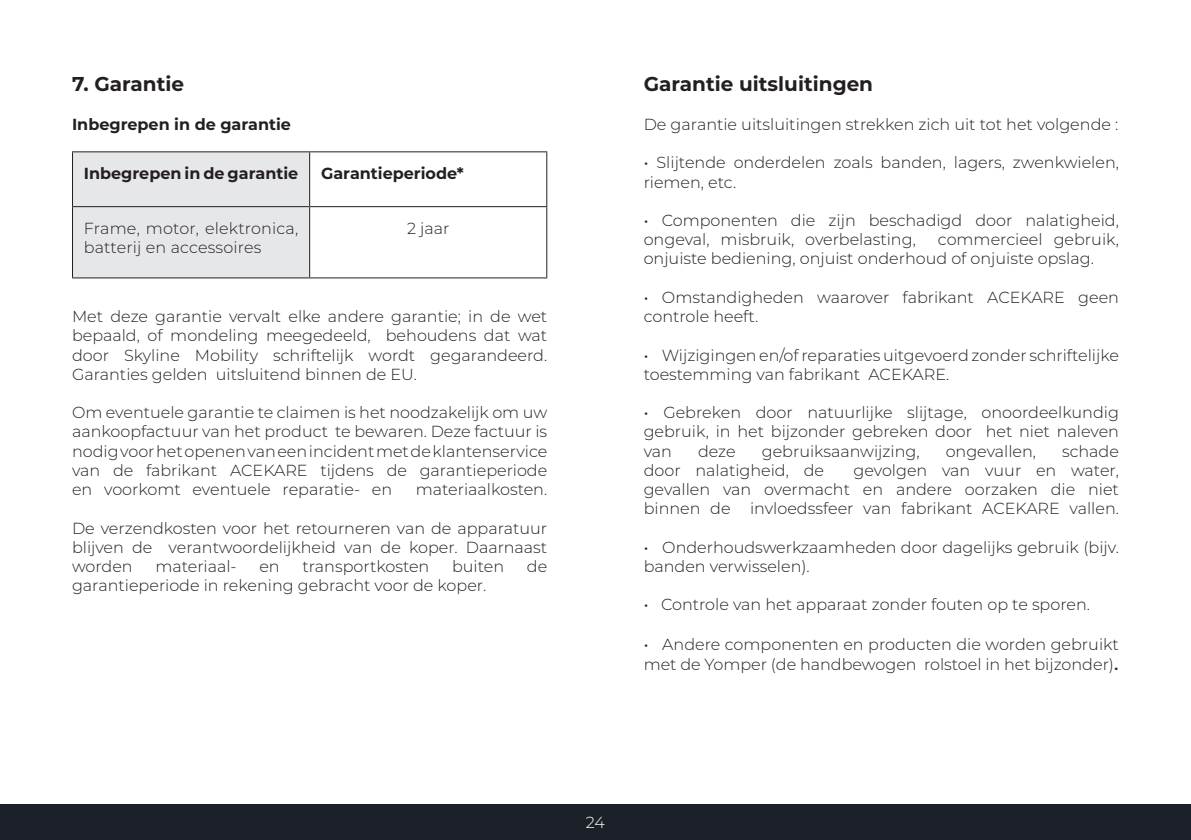
<style>
.page{position:relative;width:1191px;height:840px;background:#fff}
.page>*{position:absolute;margin:0;border:0;box-sizing:border-box;transform-origin:0 0}
.t1{font:700 20px "Montserrat";color:#231f20}
.t2{font:300 16px/19.2px "Montserrat";color:#231f20}
.t3{font:700 16px "Montserrat";color:#231f20}
.t4{font:300 16px "Montserrat";color:#fff}
.s1{font-weight:400}
.s2{font-weight:400;font-size:24px}
</style>
<div class="page">
<div style="left:0;top:803px;width:1191px;height:36px;background:#1c2028"></div>
<div style="left:73px;top:152px;width:236px;height:125px;background:#e6e7e9"></div>
<hr style="left:72px;top:151px;width:238px;height:1px;background:#231f20">
<hr style="left:72px;top:152px;width:1px;height:54px;background:#231f20">
<hr style="left:310px;top:151px;width:237px;height:1px;background:#231f20">
<hr style="left:309px;top:152px;width:1px;height:54px;background:#231f20">
<hr style="left:546px;top:152px;width:1px;height:54px;background:#231f20">
<hr style="left:72px;top:206px;width:238px;height:1px;background:#231f20">
<hr style="left:72px;top:207px;width:1px;height:70px;background:#231f20">
<hr style="left:310px;top:206px;width:237px;height:1px;background:#231f20">
<hr style="left:309px;top:207px;width:1px;height:70px;background:#231f20">
<hr style="left:546px;top:207px;width:1px;height:70px;background:#231f20">
<hr style="left:72px;top:277px;width:238px;height:1px;background:#231f20">
<hr style="left:310px;top:277px;width:237px;height:1px;background:#231f20">
<p class="t1" style="left:72px;top:70px;width:114px">7. Garantie</p>
<p class="t3" style="left:72px;top:113px;width:220px">Inbegrepen in de garantie</p>
<p class="t3" style="left:84px;top:161px;width:216px">Inbegrepen in de garantie</p>
<p class="t3" style="left:321px;top:161px;width:144px">Garantieperiode*</p>
<p class="t2" style="left:84px;top:217px;width:216px">Frame, motor, elektronica, batterij en accessoires</p>
<p class="t2" style="left:407px;top:217px;width:44px">2 jaar</p>
<p class="t2" style="left:72px;top:306px;width:477px;text-align:justify">Met deze garantie vervalt elke andere garantie; in de wet bepaald, of mondeling meegedeeld, behoudens dat wat door Skyline Mobility schriftelijk wordt gegarandeerd.<br>Garanties gelden uitsluitend binnen de EU.</p>
<p class="t2" style="left:72px;top:402px;width:477px;text-align:justify">Om eventuele garantie te claimen is het noodzakelijk om uw aankoopfactuur van het product te bewaren. Deze factuur is nodig voor het openen van een incident met de klantenservice van de fabrikant ACEKARE tijdens de garantieperiode en voorkomt eventuele reparatie- en</p>
<p class="t2" style="left:416px;top:479px;width:133px">materiaalkosten.</p>
<p class="t2" style="left:72px;top:517px;width:477px;text-align:justify">De verzendkosten voor het retourneren van de apparatuur blijven de verantwoordelijkheid van de koper. Daarnaast worden</p>
<p class="t2" style="left:155px;top:556px;width:83px">materiaal-</p>
<p class="t2" style="left:259px;top:556px;width:22px">en</p>
<p class="t2" style="left:302px;top:556px;width:128px">transportkosten</p>
<p class="t2" style="left:452px;top:556px;width:54px">buiten</p>
<p class="t2" style="left:527px;top:556px;width:22px">de</p>
<p class="t2" style="left:72px;top:575px;width:416px">garantieperiode in rekening gebracht voor de koper.</p>
<p class="t1" style="left:643px;top:70px;width:231px">Garantie uitsluitingen</p>
<p class="t2" style="left:643px;top:114px;width:476px">De garantie uitsluitingen strekken zich uit tot het volgende :</p>
<p class="t2" style="left:643px;top:152px;width:477px"><span class="s1">•</span> Slijtende onderdelen zoals banden, lagers, zwenkwielen, riemen, etc.</p>
<p class="t2" style="left:643px;top:210px;width:477px"><span class="s1">•</span> Componenten die zijn beschadigd door nalatigheid, ongeval, misbruik, overbelasting,</p>
<p class="t2" style="left:643px;top:229px;width:477px;text-indent:294px">commercieel gebruik, onjuiste bediening, onjuist onderhoud of onjuiste opslag.</p>
<p class="t2" style="left:643px;top:287px;width:477px"><span class="s1">•</span> Omstandigheden waarover fabrikant ACEKARE geen controle heeft.</p>
<p class="t2" style="left:643px;top:344px;width:477px"><span class="s1">•</span> Wijzigingen en/of reparaties uitgevoerd zonder schriftelijke toestemming van fabrikant ACEKARE.</p>
<p class="t2" style="left:643px;top:402px;width:477px;text-align:justify"><span class="s1">•</span> Gebreken door natuurlijke slijtage, onoordeelkundig gebruik, in het bijzonder gebreken door het niet naleven van</p>
<p class="t2" style="left:698px;top:440px;width:39px">deze</p>
<p class="t2" style="left:761px;top:440px;width:159px">gebruiksaanwijzing,</p>
<p class="t2" style="left:945px;top:440px;width:92px">ongevallen,</p>
<p class="t2" style="left:1062px;top:440px;width:58px">schade</p>
<p class="t2" style="left:643px;top:460px;width:182px">door nalatigheid, de</p>
<p class="t2" style="left:643px;top:460px;width:477px;text-align:justify;text-indent:210px">gevolgen van vuur en water, gevallen van overmacht en andere oorzaken die niet binnen de invloedssfeer van fabrikant ACEKARE vallen.</p>
<p class="t2" style="left:643px;top:536px;width:477px"><span class="s1">•</span> Onderhoudswerkzaamheden door dagelijks gebruik (bijv. banden verwisselen).</p>
<p class="t2" style="left:643px;top:594px;width:448px"><span class="s1">•</span> Controle van het apparaat zonder fouten op te sporen.</p>
<p class="t2" style="left:643px;top:633px;width:477px;line-height:20px"><span class="s1">•</span> Andere componenten en producten die worden gebruikt met de Yomper (de handbewogen rolstoel in het bijzonder)<span class="s2">.</span></p>
<p class="t4" style="left:586px;top:810px;width:21px">24</p>
</div>
